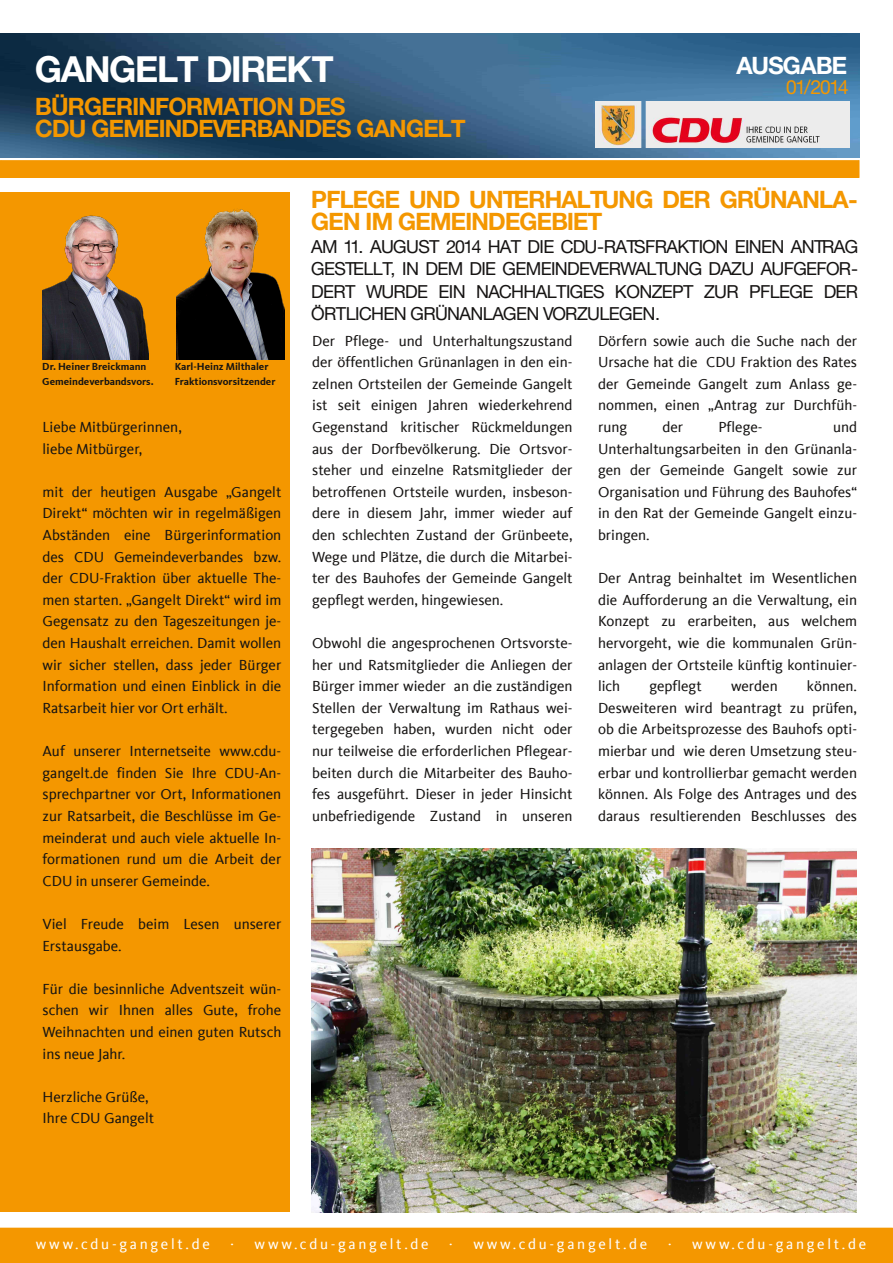
<style>
.page{position:relative;width:893px;height:1263px;background:#fff}
.page>*{position:absolute;margin:0;border:0;box-sizing:border-box;transform-origin:0 0}
.t1{font:700 36px "CDU Helvetica";color:#fff}
.t2{font:700 24px/22.5px "CDU Helvetica";color:#f49700}
.t3{font:700 24px "CDU Helvetica";color:#fff}
.t4{font:19.5px "CDU Helvetica";color:#f49700}
.t5{font:18px/22.5px "CDU Helvetica";color:#161413;text-align:justify}
.t6{font:15px/21.6px "CDU Kievit Tab";color:#161413;text-align:justify}
.t7{font:15px "CDU Kievit Tab";letter-spacing:.18em;color:#fff}
.t8{font:700 10.5px/15px "CDU Kievit Tab";color:#161413}
</style>
<div class="page">
<img style="left:0;top:33px;width:859px;height:124px">
<div style="left:0;top:1228px;width:892px;height:34px;background:#f49700"></div>
<div style="left:0;top:1228px;width:893px;height:35px;border:1px solid #f49700"></div>
<div style="left:1px;top:161px;width:858px;height:16px;background:#f49700"></div>
<div style="left:0;top:160px;width:859px;height:18px;border:1px solid #f49700"></div>
<img style="left:595px;top:101px;width:254px;height:46px">
<div style="left:0;top:193px;width:290px;height:1019px;background:#f49700"></div>
<img style="left:312px;top:849px;width:544px;height:363px">
<img style="left:43px;top:215px;width:106px;height:145px">
<img style="left:176px;top:208px;width:108px;height:151px">
<h1 class="t1" style="left:36px;top:57px;width:299px">GANGELT DIREKT</h1>
<h2 class="t2" style="left:36px;top:97px;width:431px">BÜRGERINFORMATION DES<br>CDU GEMEINDEVERBANDES GANGELT</h2>
<h2 class="t3" style="left:737px;top:56px;width:112px">AUSGABE</h2>
<h3 class="t4" style="left:786px;top:80px;width:63px">01/2014</h3>
<p class="t8" style="left:42px;top:360px;width:113px">Dr. Heiner Breickmann<br>Gemeindeverbandsvors.</p>
<p class="t8" style="left:175px;top:360px;width:102px">Karl-Heinz Milthaler<br>Fraktionsvorsitzender</p>
<p class="t6" style="left:43px;top:416px;width:141px">Liebe Mitbürgerinnen, liebe Mitbürger,</p>
<p class="t6" style="left:43px;top:481px;width:240px">mit der heutigen Ausgabe „Gangelt Direkt“ möchten wir in regelmäßigen Abständen eine Bürgerinformation des CDU Gemeindeverbandes bzw. der CDU-Fraktion über aktuelle The&shy;men starten. „Gangelt Direkt“ wird im Gegensatz zu den Tageszeitungen je&shy;den Haushalt erreichen. Damit wollen wir sicher stellen, dass jeder Bürger Information und einen Einblick in die Ratsarbeit hier vor Ort erhält.</p>
<p class="t6" style="left:43px;top:740px;width:240px">Auf unserer Internetseite www.cdu&shy;gangelt.de finden Sie Ihre CDU-An&shy;sprechpartner vor Ort, Informationen zur Ratsarbeit, die Beschlüsse im Ge&shy;meinderat und auch viele aktuelle In&shy;formationen rund um die Arbeit der CDU in unserer Gemeinde.</p>
<p class="t6" style="left:43px;top:913px;width:240px">Viel Freude beim Lesen unserer<br>Erstausgabe.</p>
<p class="t6" style="left:43px;top:978px;width:240px">Für die besinnliche Adventszeit wün&shy;schen wir Ihnen alles Gute, frohe Weihnachten und einen guten Rutsch ins neue Jahr.</p>
<p class="t6" style="left:43px;top:1086px;width:113px">Herzliche Grüße,<br>Ihre CDU Gangelt</p>
<h2 class="t2" style="left:312px;top:190px;width:548px">PFLEGE UND UNTERHALTUNG DER GRÜNANLA-<br>GEN IM GEMEINDEGEBIET</h2>
<p class="t5" style="left:312px;top:237px;width:548px">AM 11. AUGUST 2014 HAT DIE CDU-RATSFRAKTION EINEN ANTRAG GESTELLT, IN DEM DIE GEMEINDEVERWALTUNG DAZU AUFGEFOR-DERT WURDE EIN NACHHALTIGES KONZEPT ZUR PFLEGE DER ÖRTLICHEN GRÜNANLAGEN VORZULEGEN.</p>
<p class="t6" style="left:312px;top:330px;width:262px">Der Pflege- und Unterhaltungszustand der öffentlichen Grünanlagen in den ein&shy;zelnen Ortsteilen der Gemeinde Gangelt ist seit einigen Jahren wiederkehrend Gegenstand kritischer Rückmeldungen aus der Dorfbevölkerung. Die Ortsvor&shy;steher und einzelne Ratsmitglieder der betroffenen Ortsteile wurden, insbeson&shy;dere in diesem Jahr, immer wieder auf den schlechten Zustand der Grünbeete, Wege und Plätze, die durch die Mitarbei&shy;ter des Bauhofes der Gemeinde Gangelt gepflegt werden, hingewiesen.</p>
<p class="t6" style="left:312px;top:632px;width:262px">Obwohl die angesprochenen Ortsvorste&shy;her und Ratsmitglieder die Anliegen der Bürger immer wieder an die zuständigen Stellen der Verwaltung im Rathaus wei&shy;tergegeben haben, wurden nicht oder nur teilweise die erforderlichen Pflegear&shy;beiten durch die Mitarbeiter des Bauho&shy;fes ausgeführt. Dieser in jeder Hinsicht unbefriedigende Zustand in unseren</p>
<p class="t6" style="left:598px;top:330px;width:261px">Dörfern sowie auch die Suche nach der Ursache hat die CDU Fraktion des Rates der Gemeinde Gangelt zum Anlass ge&shy;nommen, einen „Antrag zur Durchfüh&shy;rung</p>
<p class="t6" style="left:662px;top:416px;width:22px">der</p>
<p class="t6" style="left:718px;top:416px;width:46px">Pflege-</p>
<p class="t6" style="left:598px;top:416px;width:261px;text-indent:235px">und Unterhaltungsarbeiten in den Grünanla&shy;gen der Gemeinde Gangelt sowie zur Organisation und Führung des Bauhofes“ in den Rat der Gemeinde Gangelt einzu&shy;bringen.</p>
<p class="t6" style="left:598px;top:568px;width:261px">Der Antrag beinhaltet im Wesentlichen die Aufforderung an die Verwaltung, ein Konzept zu erarbeiten, aus welchem hervorgeht, wie die kommunalen Grün&shy;anlagen der Ortsteile künftig kontinuier&shy;lich</p>
<p class="t6" style="left:649px;top:676px;width:54px">gepflegt</p>
<p class="t6" style="left:731px;top:676px;width:48px">werden</p>
<p class="t6" style="left:598px;top:676px;width:261px;text-indent:209px">können.<br>Desweiteren wird beantragt zu prüfen, ob die Arbeitsprozesse des Bauhofs opti&shy;mierbar und wie deren Umsetzung steu&shy;erbar und kontrollierbar gemacht werden können. Als Folge des Antrages und des daraus resultierenden Beschlusses des</p>
<p class="t7" style="left:36px;top:1235px;width:176px">www.cdu-gangelt.de</p>
<p class="t7" style="left:230px;top:1235px;width:200px">· www.cdu-gangelt.de</p>
<p class="t7" style="left:449px;top:1235px;width:200px">· www.cdu-gangelt.de</p>
<p class="t7" style="left:668px;top:1235px;width:200px">· www.cdu-gangelt.de</p>
</div>
